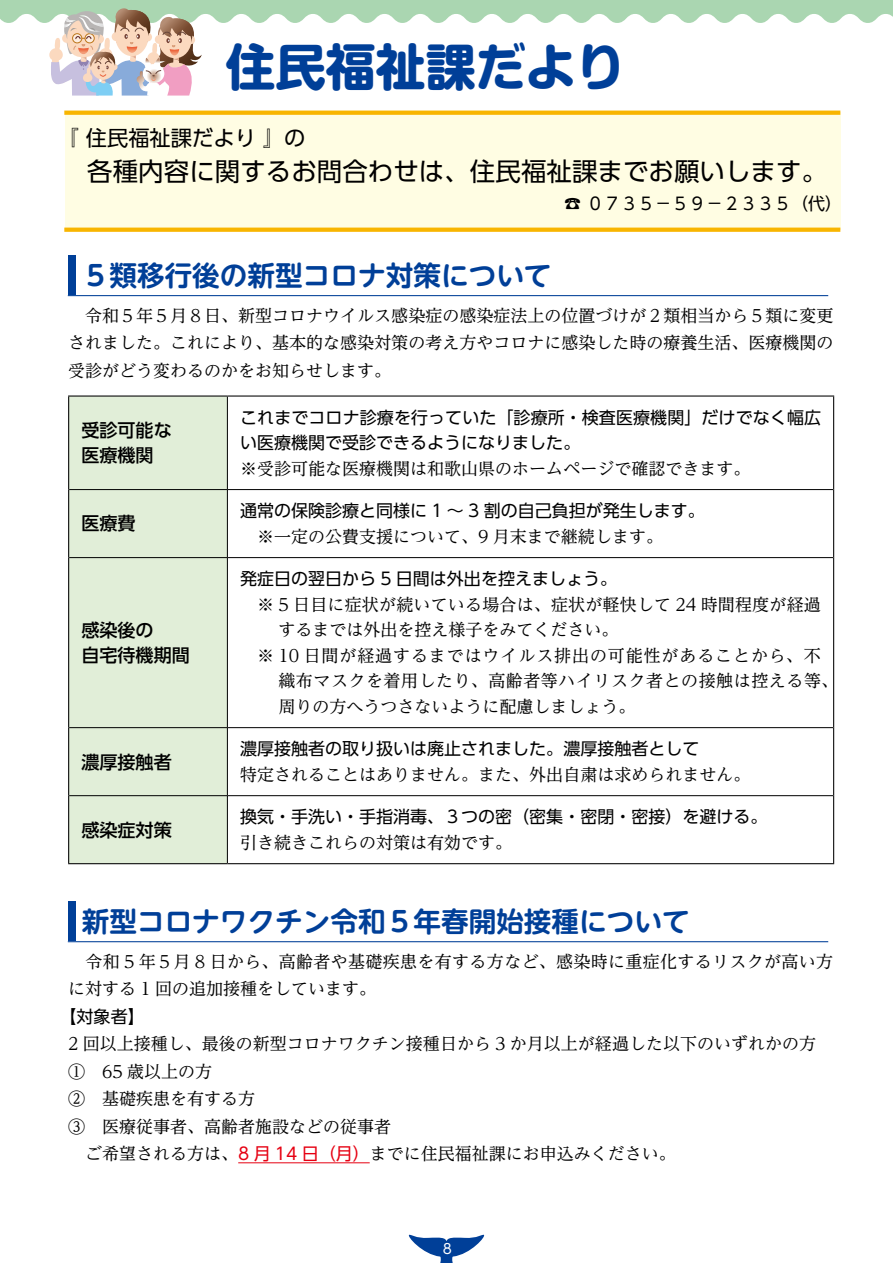
<style>
.page{position:relative;width:893px;height:1263px;background:#fff}
.page>*{position:absolute;margin:0;border:0;box-sizing:border-box;transform-origin:0 0}
.t1{font:700 49.95px "Shin M Go Pr 6";color:#003f98}
.t2{font:700 27.6px "UD Shin M Go Pr 6 De";color:#003f98}
.t3{font:25.5px "UD Shin Go Pr 6";color:#000}
.t4{font:21.3px "UD Shin Go Pr 6";color:#000}
.t5{font:500 18px/25.5px "UD Shin Go Pr 6";color:#000}
.t6{font:16.95px/27.5px "UD Reimin Pr 6";color:#000;text-align:justify}
.t7{font:16.95px "UD Shin Go Pr 6";color:#000}
.t8{font:16.95px/27.5px "UD Reimin Pr 6";letter-spacing:.02em;color:#000}
.t9{font:16.95px/25.5px "UD Shin Go Pro";letter-spacing:.005em;color:#000}
.t10{font:16.95px "UD Reimin Pr 6";letter-spacing:.05em;color:#000}
.t11{font:16.95px "UD Reimin Pr 6";letter-spacing:.03em;color:#000}
.t12{font:16.95px "UD Shin Go Pr 6 N";color:#000}
.t13{font:13.8px "UD Shin Go Pr 6";color:#fff}
.s1{font-family:"UD Shin Go Pr 6";color:#e60012}
</style>
<div class="page">
<svg style="left:0;top:0;width:893px;height:96px"></svg>
<div style="left:65px;top:113px;width:775px;height:117px;background:#fffde3"></div>
<svg style="left:64px;top:111px;width:776px;height:4px;background:#f8b80a"></svg>
<svg style="left:64px;top:228px;width:776px;height:4px;background:#f8b80a"></svg>
<hr style="left:238px;top:1162px;width:132px;height:1px;background:#e60012">
<div style="left:69px;top:397px;width:158px;height:466px;background:#e1eed8"></div>
<hr style="left:68px;top:395px;width:159px;height:2px;background:#000">
<hr style="left:68px;top:397px;width:1px;height:93px;background:#000">
<hr style="left:227px;top:395px;width:607px;height:2px;background:#000">
<hr style="left:833px;top:397px;width:1px;height:93px;background:#000">
<hr style="left:68px;top:490px;width:1px;height:68px;background:#000">
<hr style="left:833px;top:490px;width:1px;height:68px;background:#000">
<hr style="left:68px;top:558px;width:1px;height:170px;background:#000">
<hr style="left:833px;top:558px;width:1px;height:170px;background:#000">
<hr style="left:68px;top:728px;width:1px;height:68px;background:#000">
<hr style="left:833px;top:728px;width:1px;height:68px;background:#000">
<hr style="left:68px;top:796px;width:1px;height:67px;background:#000">
<hr style="left:833px;top:796px;width:1px;height:67px;background:#000">
<hr style="left:68px;top:863px;width:159px;height:1px;background:#000">
<hr style="left:227px;top:863px;width:607px;height:1px;background:#000">
<hr style="left:227px;top:397px;width:1px;height:92px;background:#000">
<hr style="left:69px;top:489px;width:158px;height:1px;background:#000">
<hr style="left:227px;top:489px;width:606px;height:1px;background:#000">
<hr style="left:227px;top:490px;width:1px;height:67px;background:#000">
<hr style="left:69px;top:557px;width:158px;height:1px;background:#000">
<hr style="left:227px;top:557px;width:606px;height:1px;background:#000">
<hr style="left:227px;top:558px;width:1px;height:169px;background:#000">
<hr style="left:69px;top:727px;width:158px;height:1px;background:#000">
<hr style="left:227px;top:727px;width:606px;height:1px;background:#000">
<hr style="left:227px;top:728px;width:1px;height:67px;background:#000">
<hr style="left:69px;top:795px;width:158px;height:1px;background:#000">
<hr style="left:227px;top:795px;width:606px;height:1px;background:#000">
<hr style="left:227px;top:796px;width:1px;height:67px;background:#000">
<hr style="left:68px;top:295px;width:760px;height:1px;background:#003f98">
<hr style="left:68px;top:941px;width:760px;height:1px;background:#003f98">
<div style="left:68px;top:255px;width:7px;height:40px;background:#003f98"></div>
<div style="left:68px;top:901px;width:7px;height:40px;background:#003f98"></div>
<svg style="left:409px;top:1235px;width:75px;height:28px"></svg>
<h1 class="t1" style="left:226px;top:25px;width:401px">住民福祉課だより</h1>
<p class="t4" style="left:58px;top:120px;width:250px">『 住民福祉課だより 』の</p>
<h3 class="t3" style="left:87px;top:150px;width:741px">各種内容に関するお問合わせは、住民福祉課までお願いします。</h3>
<p class="t7" style="left:564px;top:189px;width:279px">☎ ０７３５－５９－２３３５（代）</p>
<h2 class="t2" style="left:82px;top:252px;width:471px">５類移行後の新型コロナ対策について</h2>
<p class="t6" style="left:68px;top:301px;width:767px">　令和５年５月８日、新型コロナウイルス感染症の感染症法上の位置づけが２類相当から５類に変更されました。これにより、基本的な感染対策の考え方やコロナに感染した時の療養生活、医療機関の受診がどう変わるのかをお知らせします。</p>
<p class="t5" style="left:81px;top:417px;width:92px">受診可能な医療機関</p>
<p class="t5" style="left:81px;top:510px;width:56px">医療費</p>
<p class="t5" style="left:81px;top:617px;width:110px">感染後の<br>自宅待機期間</p>
<p class="t5" style="left:81px;top:748px;width:92px">濃厚接触者</p>
<p class="t5" style="left:81px;top:816px;width:92px">感染症対策</p>
<p class="t9" style="left:240px;top:404px;width:582px">これまでコロナ診療を行っていた「診療所・検査医療機関」だけでなく幅広い医療機関で受診できるようになりました。</p>
<p class="t6" style="left:240px;top:454px;width:512px">※受診可能な医療機関は和歌山県のホームページで確認できます。</p>
<p class="t12" style="left:240px;top:497px;width:466px">通常の保険診療と同様に 1 ～ 3 割の自己負担が発生します。</p>
<p class="t6" style="left:240px;top:522px;width:424px">　※一定の公費支援について、9 月末まで継続します。</p>
<p class="t7" style="left:240px;top:565px;width:378px">発症日の翌日から 5 日間は外出を控えましょう。</p>
<p class="t6" style="left:240px;top:590px;width:582px">　※ 5 日目に症状が続いている場合は、症状が軽快して 24 時間程度が経過</p>
<p class="t6" style="left:278px;top:616px;width:342px">するまでは外出を控え様子をみてください。</p>
<p class="t10" style="left:240px;top:642px;width:582px">　※ 10 日間が経過するまではウイルス排出の可能性があることから、不</p>
<p class="t11" style="left:278px;top:667px;width:561px">織布マスクを着用したり、高齢者等ハイリスク者との接触は控える等、</p>
<p class="t6" style="left:278px;top:692px;width:359px">周りの方へうつさないように配慮しましょう。</p>
<p class="t7" style="left:240px;top:735px;width:461px">濃厚接触者の取り扱いは廃止されました。濃厚接触者として</p>
<p class="t6" style="left:240px;top:760px;width:512px">特定されることはありません。また、外出自粛は求められません。</p>
<p class="t7" style="left:240px;top:803px;width:529px">換気・手洗い・手指消毒、３つの密（密集・密閉・密接）を避ける。</p>
<p class="t6" style="left:240px;top:828px;width:274px">引き続きこれらの対策は有効です。</p>
<h2 class="t2" style="left:82px;top:898px;width:610px">新型コロナワクチン令和５年春開始接種について</h2>
<p class="t8" style="left:68px;top:947px;width:767px">　令和 5 年５月 8 日から、高齢者や基礎疾患を有する方など、感染時に重症化するリスクが高い方に対する 1 回の追加接種をしています。</p>
<p class="t7" style="left:60px;top:1002px;width:87px">【対象者】</p>
<p class="t6" style="left:68px;top:1030px;width:749px;text-align:left">2 回以上接種し、最後の新型コロナワクチン接種日から 3 か月以上が経過した以下のいずれかの方<br>①　65 歳以上の方<br>②　基礎疾患を有する方<br>③　医療従事者、高齢者施設などの従事者<br>　ご希望される方は、<span class="s1">8 月 14 日（月）</span>までに住民福祉課にお申込みください。</p>
<p class="t13" style="left:443px;top:1238px;width:11px">8</p>
</div>
